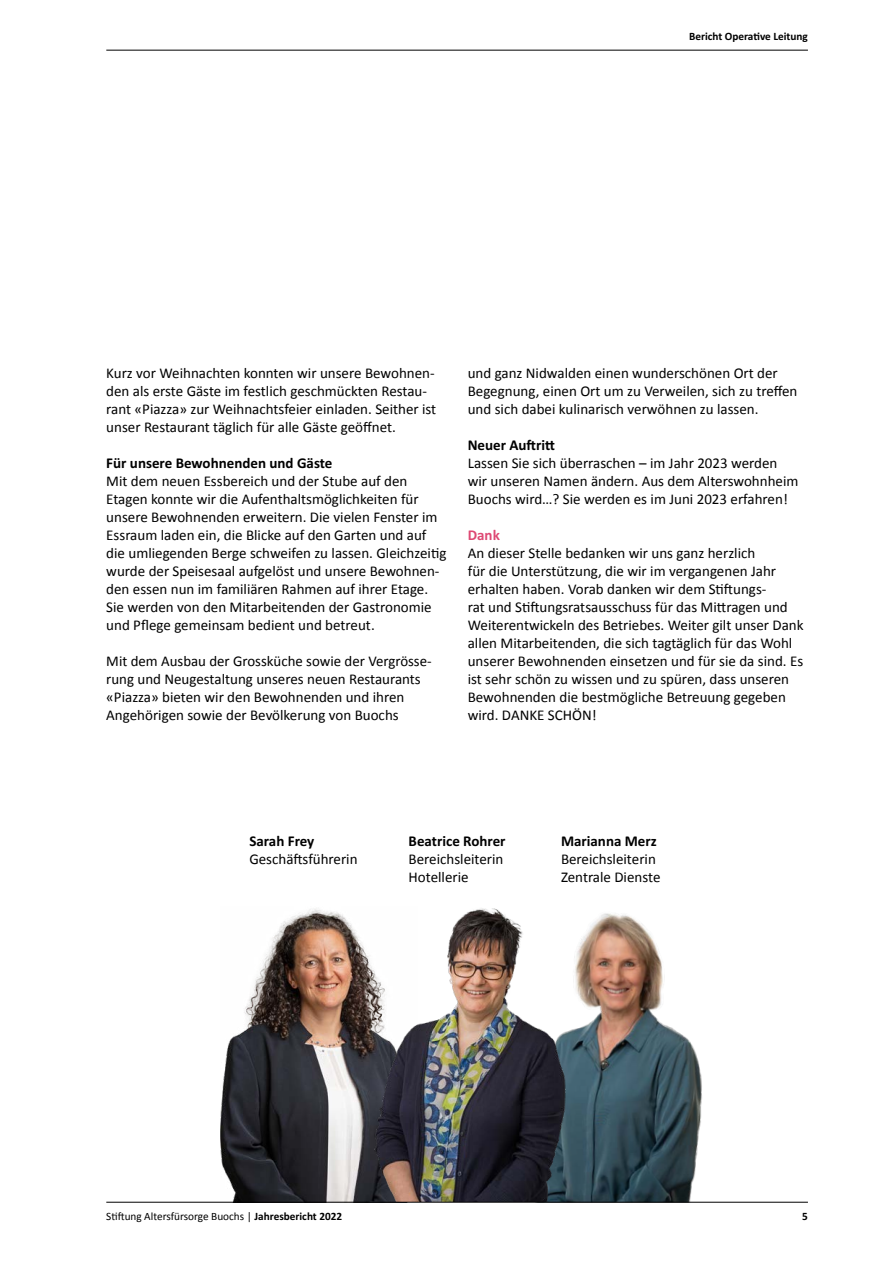
<style>
.page{position:relative;width:893px;height:1263px;background:#fff}
.page>*{position:absolute;margin:0;border:0;box-sizing:border-box;transform-origin:0 0}
.copy{font:15px/18px "Calibri";color:#000}
.subhead_2{font:700 15px "Calibri";color:#000}
.copy-2{font:700 15px "Calibri";color:#000}
.subhead_1{font:700 15px "Calibri";color:#de4974}
.t1{font:11.25px "Calibri";color:#000}
.t2{font:700 11.25px "Calibri";color:#000}
.s1{font-weight:700}
</style>
<div class="page">
<img style="left:568px;top:913px;width:146px;height:289px">
<img style="left:221px;top:909px;width:154px;height:293px">
<img style="left:375px;top:908px;width:193px;height:294px">
<hr style="left:106px;top:1202px;width:702px;height:1px;background:#000">
<hr style="left:106px;top:50px;width:702px;height:1px;background:#000">
<p class="t2" style="left:689px;top:29px;width:120px">Bericht -Operative -Leitung</p>
<p class="copy" style="left:106px;top:364px;width:331px">Kurz vor Weihnachten konnten wir unsere Bewohnen&shy;den als erste Gäste im festlich geschmückten Restau&shy;rant «Piazza» zur Weihnachtsfeier einladen. Seither ist unser Restaurant täglich für alle Gäste geöffnet.</p>
<p class="subhead_2" style="left:106px;top:452px;width:228px">Für unsere Bewohnenden und Gäste</p>
<p class="copy" style="left:106px;top:472px;width:342px">Mit dem neuen Essbereich und der Stube auf den Etagen konnte wir die Aufenthaltsmöglichkeiten für unsere Bewohnenden erweitern. Die vielen Fenster im Essraum laden ein, die Blicke auf den Garten und auf die umliegenden Berge schweifen zu lassen. Gleichzeitig wurde der Speisesaal aufgelöst und unsere Bewohnen&shy;den essen nun im familiären Rahmen auf ihrer Etage.<br>Sie werden von den Mitarbeitenden der Gastronomie und Pflege gemeinsam bedient und betreut.</p>
<p class="copy" style="left:106px;top:652px;width:327px">Mit dem Ausbau der Grossküche sowie der Vergrösse&shy;rung und Neugestaltung unseres neuen Restaurants «Piazza» bieten wir den Bewohnenden und ihren Angehörigen sowie der Bevölkerung von Buochs</p>
<p class="copy" style="left:468px;top:364px;width:331px">und ganz Nidwalden einen wunderschönen Ort der<br>Begegnung, einen Ort um zu Verweilen, sich zu treffen und sich dabei kulinarisch verwöhnen zu lassen.</p>
<p class="subhead_2" style="left:468px;top:434px;width:89px">Neuer Auftritt</p>
<p class="copy" style="left:468px;top:454px;width:332px">Lassen Sie sich überraschen – im Jahr 2023 werden wir unseren Namen ändern. Aus dem Alterswohnheim<br>Buochs wird…? Sie werden es im Juni 2023 erfahren!</p>
<p class="subhead_1" style="left:468px;top:524px;width:34px">Dank</p>
<p class="copy" style="left:468px;top:544px;width:337px">An dieser Stelle bedanken wir uns ganz herzlich<br>für die Unterstützung, die wir im vergangenen Jahr erhalten haben. Vorab danken wir dem Stiftungs-<br>rat und Stiftungsratsausschuss für das Mittragen und Weiterentwickeln des Betriebes. Weiter gilt unser Dank allen Mitarbeitenden, die sich tagtäglich für das Wohl unserer Bewohnenden einsetzen und für sie da sind. Es ist sehr schön zu wissen und zu spüren, dass unseren Bewohnenden die bestmögliche Betreuung gegeben wird. DANKE SCHÖN!</p>
<p class="copy-2" style="left:249px;top:830px;width:66px">Sarah Frey</p>
<p class="copy" style="left:249px;top:850px;width:110px">Geschäftsführerin</p>
<p class="subhead_2" style="left:409px;top:830px;width:98px">Beatrice Rohrer</p>
<p class="copy" style="left:409px;top:850px;width:96px">Bereichsleiterin<br>Hotellerie</p>
<p class="copy-2" style="left:561px;top:830px;width:97px">Marianna Merz</p>
<p class="copy" style="left:561px;top:850px;width:101px">Bereichsleiterin<br>Zentrale Dienste</p>
<p class="t1" style="left:106px;top:1209px;width:237px">Stiftung Altersfürsorge Buochs | <span class="s1">Jahresbericht 2022</span></p>
<p class="t2" style="left:802px;top:1209px;width:7px">5</p>
</div>
